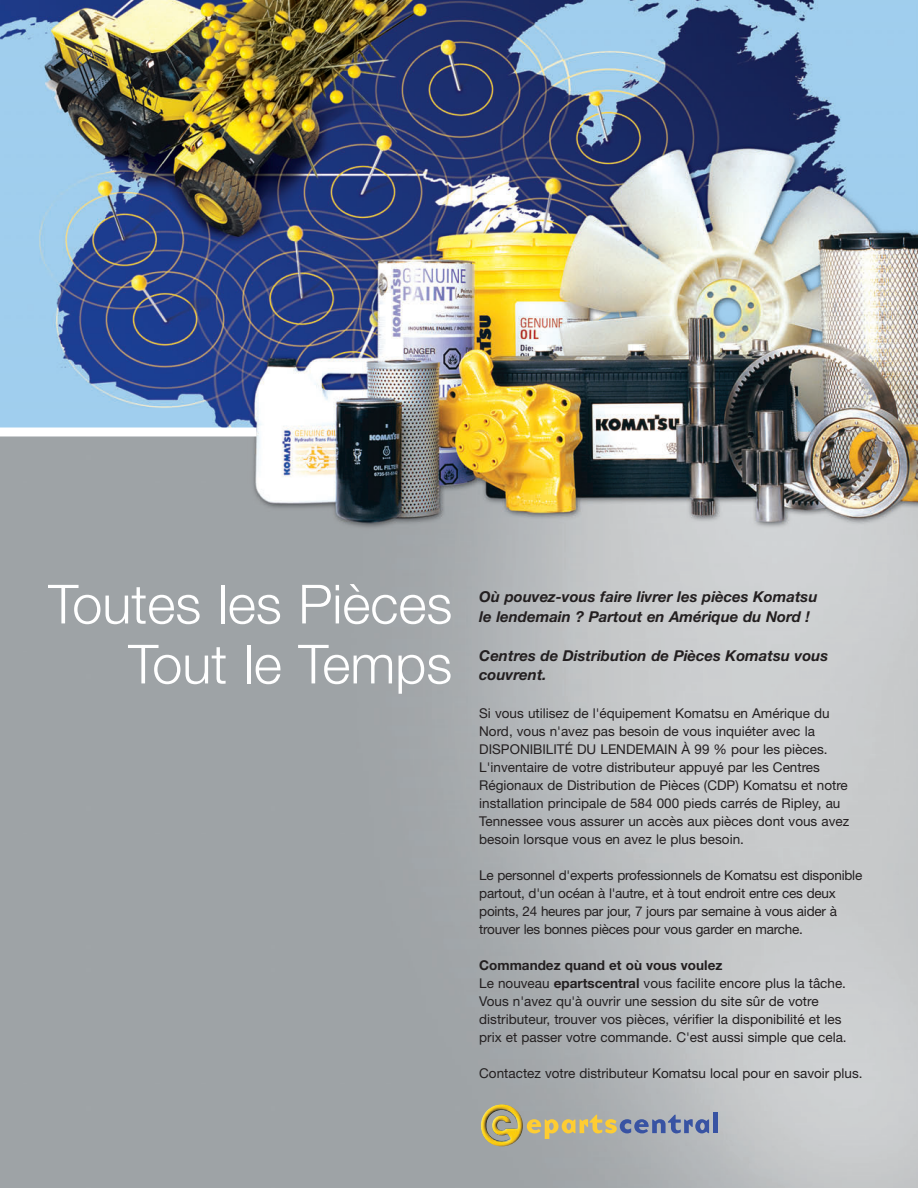
<style>
.page{position:relative;width:918px;height:1188px;background:#fff}
.page>*{position:absolute;margin:0;border:0;box-sizing:border-box;transform-origin:0 0}
.t1{font:300 54px/60px "Helvetica Neue";color:#fff;text-align:right}
.t2{font:italic 700 15px/19.5px "Helvetica Neue";color:#231f20}
.t3{font:13.5px/18px "Helvetica Neue";color:#231f20}
.s1{font-weight:700}
</style>
<div class="page">
<img style="left:0;top:0;width:918px;height:1188px">
<div style="left:0;top:428px;width:257px;height:8px;background:#fff"></div>
<svg style="left:527px;top:1115px;width:182px;height:24px;background:#a6a599"></svg>
<div style="left:713px;top:1113px;width:5px;height:20px;background:#3853a3"></div>
<img style="left:481px;top:1104px;width:42px;height:42px">
<h1 class="t1" style="left:48px;top:579px;width:406px">Toutes les Pièces<br>Tout le Temps</h1>
<p class="t2" style="left:479px;top:589px;width:340px">Où pouvez-vous faire livrer les pièces Komatsu le lendemain ? Partout en Amérique du Nord !</p>
<p class="t2" style="left:479px;top:647px;width:350px">Centres de Distribution de Pièces Komatsu vous couvrent.</p>
<p class="t3" style="left:479px;top:705px;width:371px">Si vous utilisez de l'équipement Komatsu en Amérique du Nord, vous n'avez pas besoin de vous inquiéter avec la DISPONIBILITÉ DU LENDEMAIN À 99 % pour les pièces.<br>L'inventaire de votre distributeur appuyé par les Centres Régionaux de Distribution de Pièces (CDP) Komatsu et notre installation principale de 584 000 pieds carrés de Ripley, au Tennessee vous assurer un accès aux pièces dont vous avez besoin lorsque vous en avez le plus besoin.</p>
<p class="t3" style="left:479px;top:867px;width:385px">Le personnel d'experts professionnels de Komatsu est disponible partout, d'un océan à l'autre, et à tout endroit entre ces deux points, 24 heures par jour, 7 jours par semaine à vous aider à trouver les bonnes pièces pour vous garder en marche.</p>
<p class="t3" style="left:479px;top:957px;width:369px"><span class="s1">Commandez quand et où vous voulez<br></span>Le nouveau <span class="s1">epartscentral</span> vous facilite encore plus la tâche.<br>Vous n'avez qu'à ouvrir une session du site sûr de votre distributeur, trouver vos pièces, vérifier la disponibilité et les prix et passer votre commande. C'est aussi simple que cela.</p>
<p class="t3" style="left:479px;top:1065px;width:385px">Contactez votre distributeur Komatsu local pour en savoir plus.</p>
</div>
